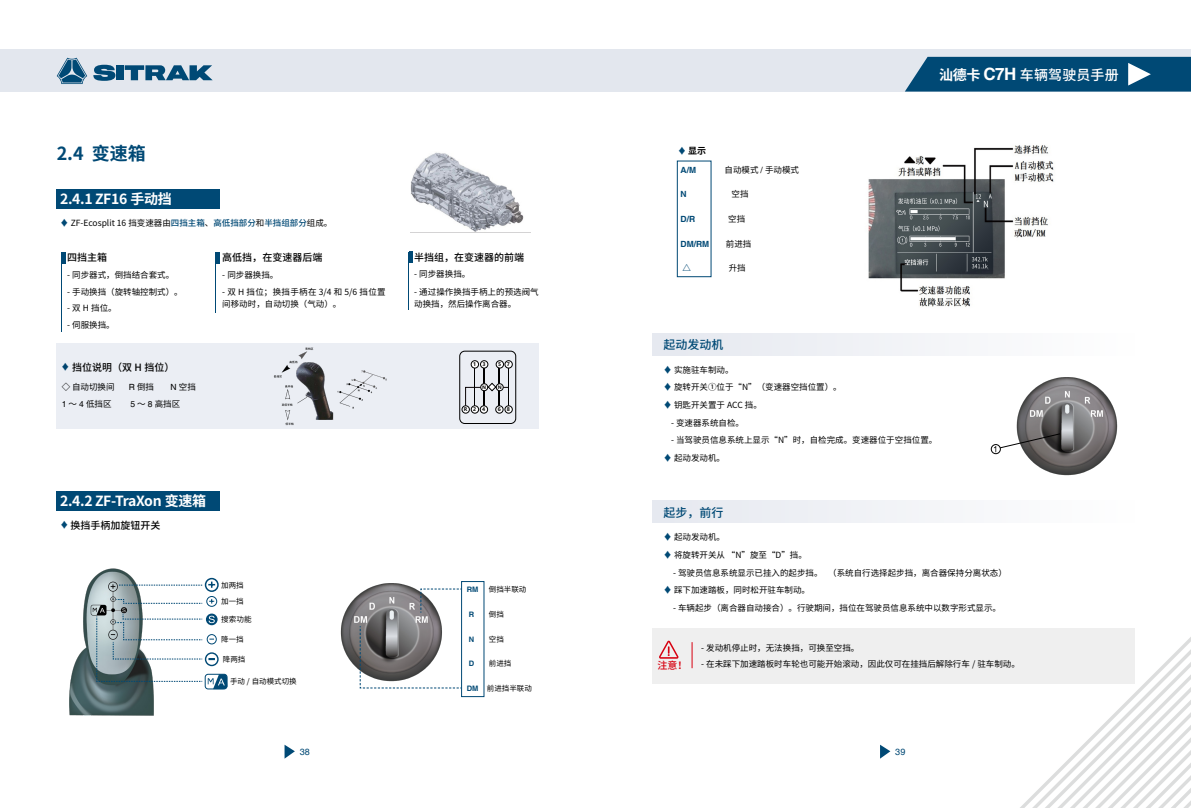
<style>
.page{position:relative;width:1191px;height:808px;background:#fff}
.page>*{position:absolute;margin:0;border:0;box-sizing:border-box;transform-origin:0 0}
.t1{font:700 18px "Source Han Sans CN";color:#004975}
.t2{font:700 14px "Source Han Sans CN";letter-spacing:-.025em;color:#fff}
.t3{font:500 14px "Source Han Sans CN";letter-spacing:.01em;color:#fff}
.t4{font:500 12px "Source Han Sans CN";color:#004975}
.t5{font:500 10px "Source Han Sans CN";color:#000}
.t6{font:500 10px "Source Han Sans CN";color:#e60012}
.t7{font:9px "Helvetica";color:#004975}
.t8{font:700 9px "Source Han Sans CN";color:#000}
.t9{font:8.5px/17.7px "Source Han Sans CN";color:#000}
.t10{font:8.5px/12px "Source Han Sans CN";letter-spacing:.02em;color:#000}
.t11{font:700 8.5px "Helvetica";color:#004975}
.t12{font:800 8.5px "Source Han Sans CN";color:#004975}
.t13{font:7.6px "Source Han Sans CN";color:#000}
.t14{font:7.5px/16.4px "Source Han Sans CN";color:#000}
.t15{font:700 7.5px "Helvetica";color:#004975}
.t16{font:700 5px "Microsoft Ya Hei";color:#000}
.t17{font:700 4.8px "Microsoft Ya Hei";color:#000}
.s1{font-weight:700;color:#004975}
.s2{font-weight:500;color:#004975}
.s3{font-weight:700;font-size:8.5px;color:#004975}
.s4{font-weight:700}
.s5{font-family:"Helvetica"}
.s6{font-family:"Helvetica";font-weight:700;color:#004975}
.s7{font-size:8.5px;color:#004975}
.s8{font-family:"Helvetica";font-weight:700;font-size:17px}
</style>
<div class="page">
<div style="left:0;top:49px;width:1191px;height:43px;background:#e3e7ee"></div>
<svg style="left:905px;top:57px;width:286px;height:35px;background:#12557e"></svg>
<svg style="left:284px;top:745px;width:11px;height:14px"></svg>
<svg style="left:880px;top:745px;width:10px;height:14px"></svg>
<svg style="left:1020px;top:630px;width:171px;height:178px"></svg>
<svg style="left:57px;top:58px;width:30px;height:26px"></svg>
<div style="left:116px;top:65px;width:7px;height:15px;background:#004975"></div>
<svg style="left:93px;top:65px;width:22px;height:16px"></svg>
<svg style="left:125px;top:65px;width:88px;height:15px"></svg>
<div style="left:57px;top:344px;width:482px;height:85px;background:#ebeef4"></div>
<div style="left:57px;top:491px;width:163px;height:19px;background:#004975"></div>
<div style="left:57px;top:189px;width:163px;height:20px;background:#004975"></div>
<img style="left:69px;top:568px;width:103px;height:148px">
<img style="left:340px;top:583px;width:102px;height:87px">
<div style="left:205px;top:578px;width:14px;height:14px;border:2px solid #004975;border-radius:50%"></div>
<svg style="left:208px;top:581px;width:7px;height:7px"></svg>
<svg style="left:359px;top:625px;width:102px;height:64px"></svg>
<svg style="left:420px;top:588px;width:41px;height:25px"></svg>
<div style="left:461px;top:581px;width:23px;height:116px;border:1px solid #004975"></div>
<svg style="left:119px;top:585px;width:83px;height:1px"></svg>
<svg style="left:116px;top:596px;width:102px;height:11px"></svg>
<svg style="left:96px;top:613px;width:131px;height:76px"></svg>
<div style="left:459px;top:351px;width:57px;height:73px;border:1px solid #000;border-radius:5px"></div>
<hr style="left:474px;top:367px;width:1px;height:40px;background:#000">
<hr style="left:508px;top:367px;width:1px;height:40px;background:#000">
<hr style="left:483px;top:367px;width:2px;height:40px;background:#000">
<hr style="left:498px;top:367px;width:2px;height:40px;background:#000">
<div style="left:471px;top:361px;width:7px;height:7px;background:#fff;border-radius:50%"></div>
<div style="left:471px;top:360px;width:8px;height:8px;border:1px solid #000;border-radius:50%"></div>
<div style="left:480px;top:361px;width:8px;height:7px;background:#fff;border-radius:50%"></div>
<div style="left:480px;top:360px;width:8px;height:8px;border:1px solid #000;border-radius:50%"></div>
<div style="left:496px;top:361px;width:7px;height:7px;background:#fff;border-radius:50%"></div>
<div style="left:496px;top:360px;width:8px;height:8px;border:1px solid #000;border-radius:50%"></div>
<div style="left:505px;top:361px;width:7px;height:7px;background:#fff;border-radius:50%"></div>
<div style="left:505px;top:360px;width:7px;height:8px;border:1px solid #000;border-radius:50%"></div>
<div style="left:505px;top:406px;width:7px;height:7px;background:#fff;border-radius:50%"></div>
<div style="left:505px;top:406px;width:7px;height:7px;border:1px solid #000;border-radius:50%"></div>
<div style="left:496px;top:406px;width:7px;height:7px;background:#fff;border-radius:50%"></div>
<div style="left:495px;top:406px;width:8px;height:7px;border:1px solid #000;border-radius:50%"></div>
<div style="left:480px;top:406px;width:7px;height:7px;background:#fff;border-radius:50%"></div>
<div style="left:480px;top:406px;width:8px;height:7px;border:1px solid #000;border-radius:50%"></div>
<div style="left:471px;top:406px;width:7px;height:7px;background:#fff;border-radius:50%"></div>
<div style="left:471px;top:406px;width:8px;height:7px;border:1px solid #000;border-radius:50%"></div>
<div style="left:462px;top:406px;width:7px;height:7px;background:#fff;border-radius:50%"></div>
<div style="left:462px;top:406px;width:7px;height:7px;border:1px solid #000;border-radius:50%"></div>
<svg style="left:465px;top:383px;width:44px;height:24px"></svg>
<img style="left:273px;top:347px;width:114px;height:79px">
<hr style="left:62px;top:252px;width:1px;height:80px;background:#004975">
<hr style="left:409px;top:252px;width:1px;height:57px;background:#004975">
<hr style="left:216px;top:252px;width:1px;height:60px;background:#004975">
<hr style="left:216px;top:252px;width:4px;height:11px;background:#004975">
<hr style="left:62px;top:252px;width:4px;height:11px;background:#004975">
<svg style="left:410px;top:252px;width:2px;height:11px"></svg>
<img style="left:411px;top:152px;width:113px;height:80px">
<div style="left:677px;top:161px;width:34px;height:116px;border:1px solid #004975"></div>
<div style="left:652px;top:333px;width:482px;height:23px;background:#f1f3f7"></div>
<div style="left:652px;top:501px;width:482px;height:22px;background:#f2f3f7"></div>
<img style="left:868px;top:145px;width:186px;height:162px">
<div style="left:652px;top:628px;width:482px;height:56px;background:#efefef"></div>
<svg style="left:659px;top:641px;width:19px;height:18px"></svg>
<svg style="left:692px;top:642px;width:1px;height:26px"></svg>
<img style="left:1016px;top:377px;width:102px;height:99px">
<div style="left:991px;top:444px;width:9px;height:10px;border:1px solid #000;border-radius:50%"></div>
<svg style="left:994px;top:433px;width:66px;height:19px"></svg>
<h1 class="t1" style="left:57px;top:144px;width:91px">2.4 变速箱</h1>
<h2 class="t2" style="left:60px;top:191px;width:113px">2.4.1 ZF16 手动挡</h2>
<p class="t9" style="left:60px;top:214px;width:274px"><span class="s1">♦</span> ZF-Ecosplit 16 挡变速器由<span class="s2">四挡主箱</span>、<span class="s2">高低挡部分</span>和<span class="s2">半挡组部分</span>组成。</p>
<p class="t5" style="left:67px;top:252px;width:41px">四挡主箱</p>
<p class="t5" style="left:222px;top:252px;width:101px">高低挡，在变速器后端</p>
<p class="t5" style="left:414px;top:251px;width:111px">半挡组，在变速器的前端</p>
<p class="t9" style="left:67px;top:266px;width:109px">- 同步器式，倒挡结合套式。</p>
<p class="t9" style="left:67px;top:283px;width:117px;line-height:16.7px">- 手动换挡（旋转轴控制式）。-双H挡位。</p>
<p class="t9" style="left:67px;top:316px;width:49px">- 伺服换挡。</p>
<p class="t9" style="left:222px;top:266px;width:58px">- 同步器换挡。</p>
<p class="t10" style="left:222px;top:286px;width:165px">- 双 H 挡位；换挡手柄在 3/4 和 5/6 挡位置间移动时，自动切换（气动）。</p>
<p class="t9" style="left:414px;top:265px;width:58px">- 同步器换挡。</p>
<p class="t9" style="left:414px;top:286px;width:126px;line-height:12px">- 通过操作换挡手柄上的预选阀气动换挡，然后操作离合器。</p>
<p class="t5" style="left:62px;top:361px;width:114px"><span class="s3">♦</span> 挡位说明（双 H 挡位）</p>
<p class="t16" style="left:473px;top:361px;width:5px">1</p>
<p class="t16" style="left:482px;top:361px;width:5px">3</p>
<p class="t16" style="left:498px;top:361px;width:13px">5 7</p>
<p class="t9" style="left:62px;top:378px;width:54px"><span class="s4">◇</span> 自动切换间</p>
<p class="t9" style="left:129px;top:378px;width:27px"><span class="s5">R</span> 倒挡</p>
<p class="t9" style="left:171px;top:378px;width:27px"><span class="s5">N</span> 空挡</p>
<p class="t9" style="left:62px;top:396px;width:51px"><span class="s5">1</span>～<span class="s5">4</span>低挡区</p>
<p class="t9" style="left:130px;top:396px;width:51px"><span class="s5">5</span>～<span class="s5">8</span>高挡区</p>
<p class="t17" style="left:482px;top:384px;width:6px">N</p>
<p class="t17" style="left:498px;top:384px;width:6px">N</p>
<p class="t16" style="left:464px;top:406px;width:23px">R24</p>
<p class="t16" style="left:498px;top:406px;width:14px">6 8</p>
<h2 class="t2" style="left:60px;top:493px;width:147px">2.4.2 ZF-TraXon 变速箱</h2>
<p class="t5" style="left:60px;top:520px;width:102px"><span class="s3">♦</span> 换挡手柄加旋钮开关</p>
<p class="t14" style="left:221px;top:577px;width:24px">加两挡加一挡</p>
<p class="t13" style="left:221px;top:615px;width:32px">搜索功能</p>
<p class="t14" style="left:221px;top:631px;width:24px">降一挡</p>
<p class="t14" style="left:223px;top:651px;width:24px">降两挡</p>
<p class="t14" style="left:230px;top:673px;width:68px">手动 / 自动模式切换</p>
<p class="t15" style="left:467px;top:585px;width:13px">RM</p>
<p class="t14" style="left:489px;top:582px;width:39px">倒挡半联动</p>
<p class="t15" style="left:469px;top:610px;width:7px">R</p>
<p class="t14" style="left:489px;top:606px;width:16px">倒挡</p>
<p class="t15" style="left:469px;top:634px;width:7px">N</p>
<p class="t14" style="left:489px;top:631px;width:16px">空挡</p>
<p class="t15" style="left:469px;top:659px;width:7px">D</p>
<p class="t14" style="left:489px;top:656px;width:24px">前进挡</p>
<p class="t14" style="left:467px;top:680px;width:67px"><span class="s6">DM</span> 前进挡半联动</p>
<p class="t8" style="left:677px;top:146px;width:30px"><span class="s7">♦</span> 显示</p>
<p class="t11" style="left:680px;top:164px;width:17px">A/M</p>
<p class="t9" style="left:724px;top:161px;width:76px">自动模式 <span class="s5">/</span> 手动模式</p>
<p class="t11" style="left:680px;top:189px;width:8px">N</p>
<p class="t9" style="left:731px;top:186px;width:18px">空挡</p>
<p class="t11" style="left:680px;top:214px;width:16px">D/R</p>
<p class="t9" style="left:728px;top:210px;width:18px">空挡</p>
<p class="t11" style="left:680px;top:238px;width:30px">DM/RM</p>
<p class="t9" style="left:726px;top:235px;width:27px">前进挡</p>
<p class="t12" style="left:682px;top:263px;width:10px">△</p>
<p class="t9" style="left:729px;top:260px;width:18px">升挡</p>
<h3 class="t4" style="left:663px;top:338px;width:61px">起动发动机</h3>
<h2 class="t3" style="left:939px;top:67px;width:181px"><span class="s4">汕德卡</span> <span class="s8">C7H</span> 车辆驾驶员手册</h2>
<p class="t9" style="left:663px;top:361px;width:180px"><span class="s1">♦</span> 实施驻车制动。<br><span class="s1">♦</span> 旋转开关①位于“N”（变速器空挡位置）。<span class="s1">♦</span> 钥匙开关置于 ACC 挡。</p>
<p class="t9" style="left:671px;top:414px;width:74px">- 变速器系统自检。</p>
<p class="t9" style="left:663px;top:431px;width:275px;text-indent:8px">- 当驾驶员信息系统上显示“N”时，自检完成。变速器位于空挡位置。<span class="s1">♦</span> 起动发动机。</p>
<h3 class="t4" style="left:663px;top:506px;width:61px">起步，前行</h3>
<p class="t9" style="left:663px;top:528px;width:145px"><span class="s1">♦</span> 起动发动机。<br><span class="s1">♦</span> 将旋转开关从 “N”旋至“D”挡。</p>
<p class="t9" style="left:663px;top:564px;width:345px;text-indent:10px">- 驾驶员信息系统显示已挂入的起步挡。 （系统自行选择起步挡，离合器保持分离状态）<span class="s1">♦</span> 踩下加速踏板，同时松开驻车制动。</p>
<p class="t9" style="left:673px;top:599px;width:329px">- 车辆起步（离合器自动接合）。行驶期间，挡位在驾驶员信息系统中以数字形式显示。</p>
<p class="t9" style="left:701px;top:639px;width:160px">- 发动机停止时，无法换挡，可换至空挡。</p>
<p class="t6" style="left:657px;top:660px;width:31px">注意！</p>
<p class="t9" style="left:701px;top:655px;width:320px">- 在未踩下加速踏板时车轮也可能开始滚动，因此仅可在挂挡后解除行车 / 驻车制动。</p>
<p class="t7" style="left:300px;top:746px;width:12px">38</p>
<p class="t7" style="left:895px;top:746px;width:12px">39</p>
</div>
